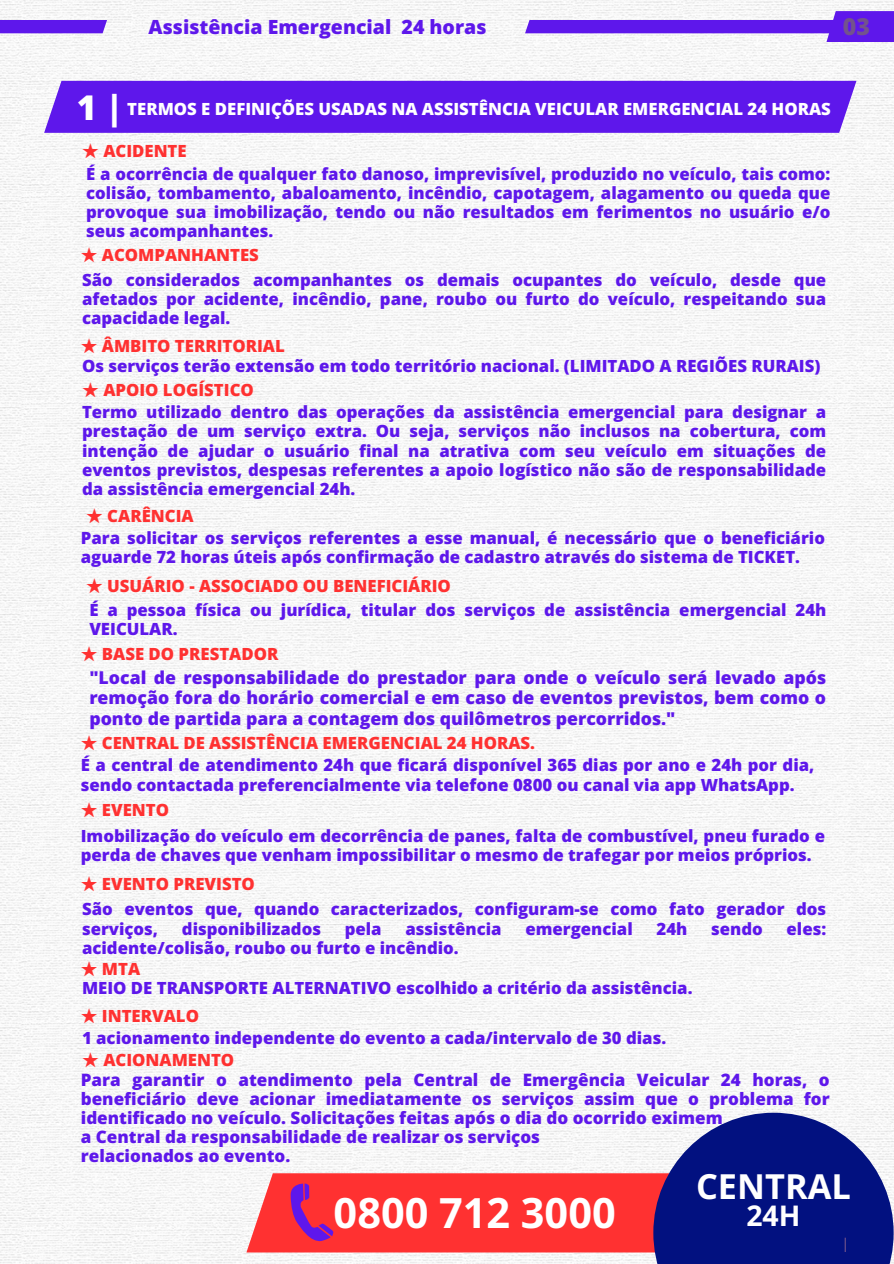
<style>
.page{position:relative;width:894px;height:1264px;background:#fff}
.page>*{position:absolute;margin:0;border:0;box-sizing:border-box;transform-origin:0 0}
.t1{font:700 41.4px "Open Sans";color:#fff}
.t2{font:700 34.35px "Open Sans";color:#fff}
.t3{font:800 34.05px "Open Sans";color:#fff}
.t4{font:700 28.35px "Open Sans";color:#fff}
.t5{font:800 23.25px "Open Sans";color:#73538c}
.t6{font:800 19.5px "Open Sans";color:#5e17eb}
.t7{font:800 17.7px/20.2px "Open Sans";color:#5e17eb;text-align:justify}
.t8{font:800 17.1px/19.2px "Open Sans";color:#5e17eb;text-align:justify}
.t9{font:800 16.8px/19.2px "Open Sans";color:#5e17eb}
.t10{font:800 16.8px "Open Sans";color:#ff3131}
.t11{font:800 16.8px "Open Sans";color:#fff}
.s1{font-family:"Noto Sans CJ Ksc";font-weight:700}
</style>
<div class="page">
<img style="left:0;top:0;width:893px;height:1263px">
<svg style="left:653px;top:1112px;width:240px;height:151px;fill:#021180"></svg>
<svg style="left:844px;top:1237px;width:1px;height:14px"></svg>
<svg style="left:246px;top:1173px;width:457px;height:79px;background:#e13343"></svg>
<div style="left:0;top:20px;width:107px;height:13px;background:#5e17eb"></div>
<div style="left:44px;top:81px;width:812px;height:52px;background:#5e17eb"></div>
<svg style="left:525px;top:11px;width:368px;height:31px"></svg>
<h4 class="t6" style="left:149px;top:13px;width:339px">Assistência Emergencial 24 horas</h4>
<h5 class="t5" style="left:842px;top:10px;width:29px">03</h5>
<h5 class="t3" style="left:77px;top:83px;width:48px">1 |</h5>
<h3 class="t11" style="left:127px;top:97px;width:704px">TERMOS E DEFINIÇÕES USADAS NA ASSISTÊNCIA VEICULAR EMERGENCIAL 24 HORAS</h3>
<h5 class="t10" style="left:82px;top:139px;width:106px"><span class="s1">★</span> ACIDENTE</h5>
<p class="t9" style="left:86px;top:163px;width:745px;text-align:justify">É a ocorrência de qualquer fato danoso, imprevisível, produzido no veículo, tais como: colisão, tombamento, abaloamento, incêndio, capotagem, alagamento ou queda que provoque sua imobilização, tendo ou não resultados em ferimentos no usuário e/o seus acompanhantes.</p>
<h5 class="t10" style="left:81px;top:243px;width:179px"><span class="s1">★</span> ACOMPANHANTES</h5>
<p class="t9" style="left:82px;top:270px;width:745px;text-align:justify">São considerados acompanhantes os demais ocupantes do veículo, desde que afetados por acidente, incêndio, pane, roubo ou furto do veículo, respeitando sua capacidade legal.</p>
<h5 class="t10" style="left:81px;top:334px;width:205px"><span class="s1">★</span> ÂMBITO TERRITORIAL</h5>
<p class="t9" style="left:82px;top:355px;width:739px">Os serviços terão extensão em todo território nacional. (LIMITADO A REGIÕES RURAIS)</p>
<h5 class="t10" style="left:82px;top:378px;width:173px"><span class="s1">★</span> APOIO LOGÍSTICO</h5>
<p class="t9" style="left:82px;top:402px;width:745px;text-align:justify">Termo utilizado dentro das operações da assistência emergencial para designar a prestação de um serviço extra. Ou seja, serviços não inclusos na cobertura, com intenção de ajudar o usuário final na atrativa com seu veículo em situações de eventos previstos, despesas referentes a apoio logístico não são de responsabilidade da assistência emergencial 24h.</p>
<h5 class="t10" style="left:86px;top:503px;width:109px"><span class="s1">★</span> CARÊNCIA</h5>
<p class="t9" style="left:81px;top:527px;width:745px">Para solicitar os serviços referentes a esse manual, é necessário que o beneficiário aguarde 72 horas úteis após confirmação de cadastro através do sistema de TICKET.</p>
<h5 class="t10" style="left:86px;top:574px;width:366px"><span class="s1">★</span> USUÁRIO - ASSOCIADO OU BENEFICIÁRIO</h5>
<h4 class="t9" style="left:89px;top:600px;width:738px">É a pessoa física ou jurídica, titular dos serviços de assistência emergencial 24h<br>VEICULAR.</h4>
<h5 class="t10" style="left:81px;top:641px;width:199px"><span class="s1">★</span> BASE DO PRESTADOR</h5>
<p class="t7" style="left:89px;top:667px;width:738px">"Local de responsabilidade do prestador para onde o veículo será levado após remoção fora do horário comercial e em caso de eventos previstos, bem como o ponto de partida para a contagem dos quilômetros percorridos."</p>
<h5 class="t10" style="left:81px;top:731px;width:455px"><span class="s1">★</span> CENTRAL DE ASSISTÊNCIA EMERGENCIAL 24 HORAS.</h5>
<p class="t9" style="left:81px;top:755px;width:734px">É a central de atendimento 24h que ficará disponível 365 dias por ano e 24h por dia, sendo contactada preferencialmente via telefone 0800 ou canal via app WhatsApp.</p>
<h5 class="t10" style="left:81px;top:798px;width:90px"><span class="s1">★</span> EVENTO</h5>
<p class="t9" style="left:81px;top:825px;width:745px">Imobilização do veículo em decorrência de panes, falta de combustível, pneu furado e perda de chaves que venham impossibilitar o mesmo de trafegar por meios próprios.</p>
<h5 class="t10" style="left:81px;top:871px;width:175px"><span class="s1">★</span> EVENTO PREVISTO</h5>
<p class="t9" style="left:82px;top:899px;width:745px">São eventos que, quando caracterizados, configuram-se como fato gerador dos serviços,</p>
<p class="t9" style="left:182px;top:918px;width:140px">disponibilizados</p>
<p class="t9" style="left:345px;top:918px;width:38px">pela</p>
<p class="t9" style="left:405px;top:918px;width:97px">assistência</p>
<p class="t9" style="left:525px;top:918px;width:109px">emergencial</p>
<p class="t9" style="left:656px;top:918px;width:32px">24h</p>
<p class="t9" style="left:711px;top:918px;width:53px">sendo</p>
<p class="t9" style="left:786px;top:918px;width:41px">eles:</p>
<p class="t9" style="left:82px;top:937px;width:378px">acidente/colisão, roubo ou furto e incêndio.</p>
<h5 class="t10" style="left:81px;top:956px;width:61px"><span class="s1">★</span> MTA</h5>
<p class="t9" style="left:82px;top:978px;width:612px">MEIO DE TRANSPORTE ALTERNATIVO escolhido a critério da assistência.</p>
<h5 class="t10" style="left:81px;top:1004px;width:120px"><span class="s1">★</span> INTERVALO</h5>
<p class="t9" style="left:82px;top:1028px;width:585px">1 acionamento independente do evento a cada/intervalo de 30 dias.</p>
<p class="t8" style="left:81px;top:1069px;width:750px">Para garantir o atendimento pela Central de Emergência Veicular 24 horas, o beneficiário deve acionar imediatamente os serviços assim que o problema for identificado no veículo. Solicitações feitas após o dia do ocorrido eximem</p>
<p class="t8" style="left:81px;top:1126px;width:460px">a Central da responsabilidade de realizar os serviços</p>
<h2 class="t8" style="left:81px;top:1145px;width:211px">relacionados ao evento.</h2>
<p class="t10" style="left:82px;top:1047px;width:153px"><span class="s1">★</span> ACIONAMENTO</p>
<p class="t1" style="left:333px;top:1183px;width:283px">0800 712 3000</p>
<p class="t2" style="left:696px;top:1161px;width:156px">CENTRAL</p>
<p class="t4" style="left:746px;top:1195px;width:56px">24H</p>
</div>
